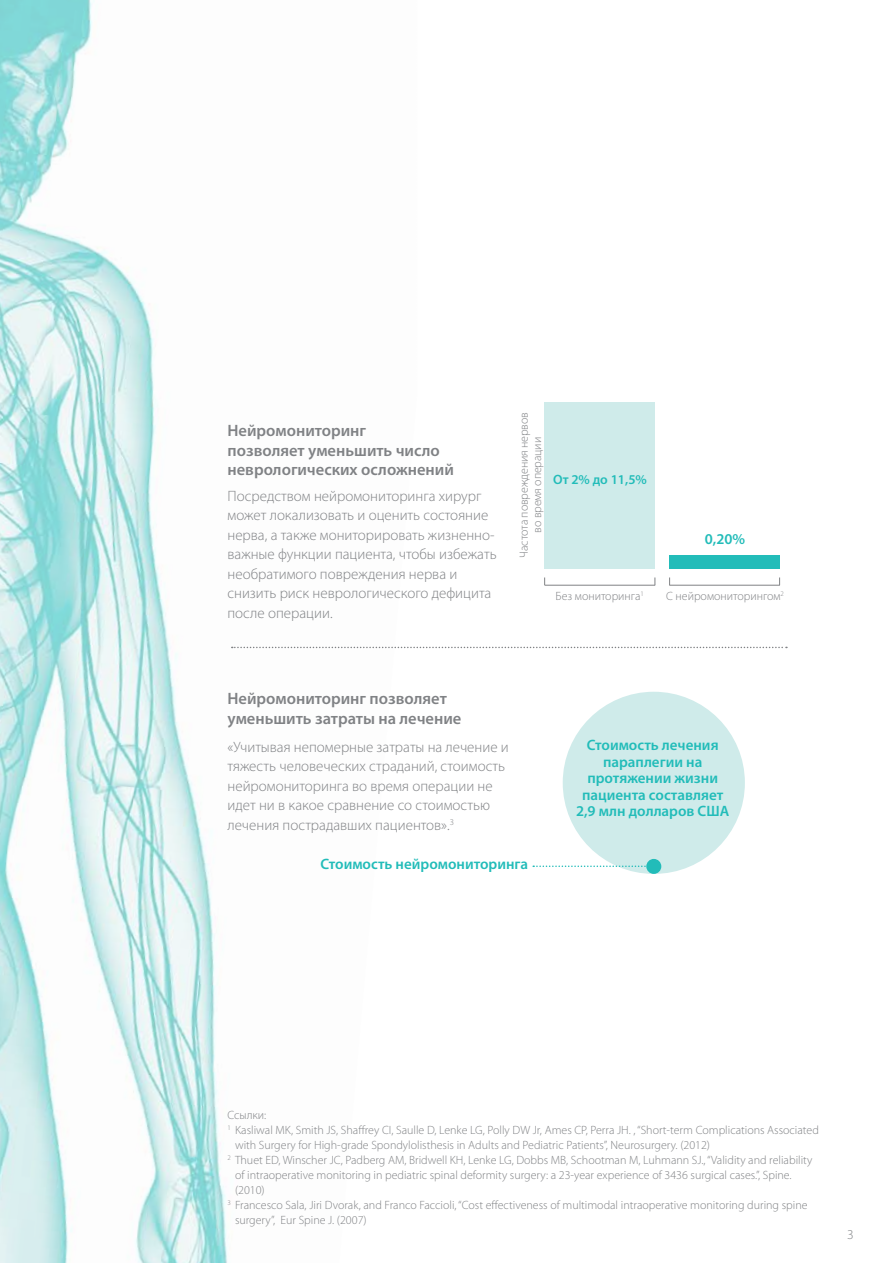
<style>
.page{position:relative;width:893px;height:1263px;background:#fff}
.page>*{position:absolute;margin:0;border:0;box-sizing:border-box;transform-origin:0 0}
.t1{font:600 16.5px/19.5px "Myriad Pro";color:#808285}
.t2{font:300 15px/19.5px "Myriad Pro";color:#808285}
.t3{font:600 15px/16.5px "Myriad Pro";color:#22bcb9;text-align:center}
.t4{font:600 13.5px "Myriad Pro";color:#22bcb9}
.t5{font:300 13.5px "Myriad Pro";color:#808285}
.t6{font:300 12px/13.5px "Myriad Pro";color:#808285;text-align:center}
</style>
<div class="page">
<img style="left:0;top:0;width:232px;height:1263px">
<svg style="left:232px;top:402px;width:555px;height:472px"></svg>
<h1 class="t1" style="left:227px;top:420px;width:228px">Нейромониторинг<br>позволяет уменьшить число неврологических осложнений</h1>
<p class="t2" style="left:227px;top:486px;width:271px">Посредством нейромониторинга хирург может локализовать и оценить состояние нерва, а также мониторировать жизненно&shy;важные функции пациента, чтобы избежать необратимого повреждения нерва и снизить риск неврологического дефицита после операции.</p>
<p class="t6" style="left:517px;top:558px;width:147px;rotate:-90deg">Частота повреждения нервов во время операции</p>
<p class="t4" style="left:553px;top:471px;width:95px">От 2% до 11,5%</p>
<p class="t3" style="left:705px;top:531px;width:42px">0,20%</p>
<p class="t6" style="left:556px;top:589px;width:90px">Без мониторинга<sup>1</sup></p>
<p class="t6" style="left:666px;top:589px;width:119px">С нейромониторингом<sup>2</sup></p>
<h1 class="t1" style="left:227px;top:688px;width:235px">Нейромониторинг позволяет уменьшить затраты на лечение</h1>
<p class="t2" style="left:227px;top:737px;width:283px">«Учитывая непомерные затраты на лечение и тяжесть человеческих страданий, стоимость нейромониторинга во время операции не идет ни в какое сравнение со стоимостью лечения пострадавших пациентов».<sup>3</sup></p>
<p class="t3" style="left:576px;top:736px;width:155px">Стоимость лечения параплегии на протяжении жизни пациента составляет<br>2,9 млн долларов США</p>
<p class="t3" style="left:320px;top:855px;width:209px">Стоимость нейромониторинга</p>
<p class="t6" style="left:227px;top:1108px;width:40px">Ссылки:</p>
<p class="t6" style="left:227px;top:1123px;width:593px"><sup>1</sup> Kasliwal MK, Smith JS, Shaffrey CI, Saulle D, Lenke LG, Polly DW Jr, Ames CP, Perra JH. ,“Short-term Complications Associated</p>
<p class="t6" style="left:235px;top:1138px;width:477px">with Surgery for High-grade Spondylolisthesis in Adults and Pediatric Patients”, Neurosurgery. (2012)</p>
<p class="t6" style="left:227px;top:1153px;width:586px"><sup>2</sup> Thuet ED, Winscher JC, Padberg AM, Bridwell KH, Lenke LG, Dobbs MB, Schootman M, Luhmann SJ.,“Validity and reliability</p>
<p class="t6" style="left:235px;top:1168px;width:558px">of intraoperative monitoring in pediatric spinal deformity surgery: a 23-year experience of 3436 surgical cases.”, Spine.</p>
<p class="t6" style="left:235px;top:1183px;width:31px">(2010)</p>
<p class="t6" style="left:227px;top:1198px;width:582px"><sup>3</sup> Francesco Sala, Jiri Dvorak, and Franco Faccioli,“Cost effectiveness of multimodal intraoperative monitoring during spine</p>
<p class="t6" style="left:235px;top:1213px;width:133px">surgery”, Eur Spine J. (2007)</p>
<p class="t5" style="left:847px;top:1226px;width:8px">3</p>
</div>
